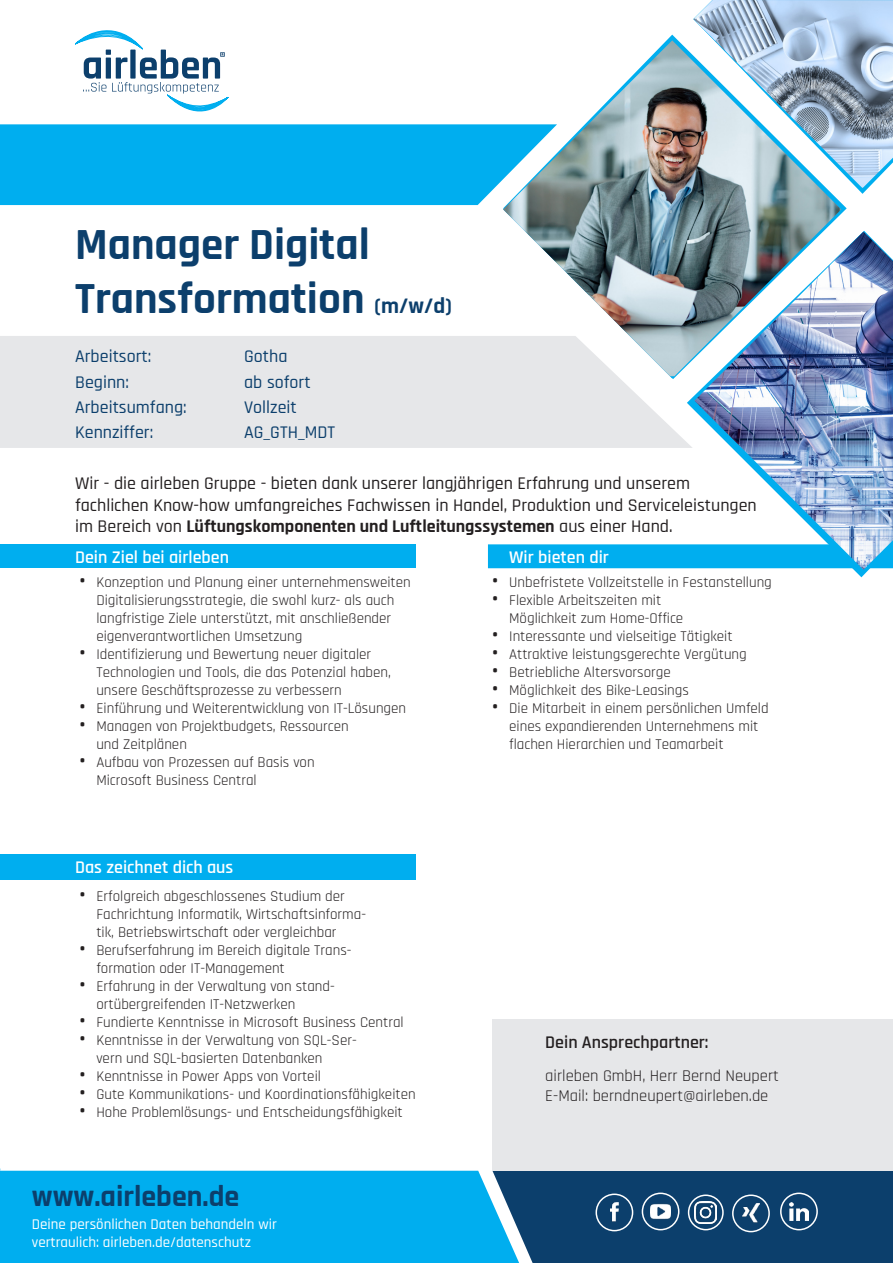
<style>
.page{position:relative;width:893px;height:1263px;background:#fff}
.page>*{position:absolute;margin:0;border:0;box-sizing:border-box;transform-origin:0 0}
.t1{font:700 45px/54px "Rajdhani";color:#0c3f6c}
.t2{font:700 30px "Rajdhani";color:#0c3f6c}
.t3{font:500 18px "Rajdhani";color:#231f20}
.t4{font:500 18px "Rajdhani";color:#0c3f6c}
.t5{font:700 18px "Rajdhani";color:#231f20}
.t6{font:600 18px "Rajdhani";color:#fff}
.t7{font:600 18px "Rajdhani";color:#231f20}
.List{font:16.5px "Rajdhani";color:#231f20}
.t8{font:15px/18px "Rajdhani";color:#231f20}
.t9{font:500 15px/18px "Rajdhani";color:#fff}
.s1{font-size:22.5px}
.s2{font-weight:500}
.s3{font-weight:700;font-size:21px}
</style>
<div class="page">
<div style="left:0;top:336px;width:693px;height:112px;background:#e6e7e9"></div>
<div style="left:0;top:544px;width:416px;height:24px;background:#00aeef"></div>
<div style="left:488px;top:544px;width:206px;height:24px;background:#00aeef"></div>
<div style="left:0;top:854px;width:416px;height:25px;background:#00aeef"></div>
<img style="left:693px;top:0;width:200px;height:188px">
<img style="left:503px;top:40px;width:338px;height:336px">
<img style="left:694px;top:232px;width:199px;height:338px">
<svg style="left:75px;top:30px;width:153px;height:81px"></svg>
<div style="left:519px;top:1171px;width:374px;height:92px;background:#0c3f6c"></div>
<div style="left:0;top:1169px;width:519px;height:94px;background:#00aeef"></div>
<div style="left:492px;top:1019px;width:401px;height:152px;background:#e6e7e9"></div>
<img style="left:610px;top:1203px;width:9px;height:19px">
<div style="left:595px;top:1193px;width:38px;height:38px;border:2px solid #fff;border-radius:50%"></div>
<img style="left:651px;top:1202px;width:19px;height:19px">
<div style="left:642px;top:1192px;width:37px;height:38px;border:2px solid #fff;border-radius:50%"></div>
<img style="left:742px;top:1204px;width:17px;height:19px">
<div style="left:732px;top:1194px;width:38px;height:38px;border:2px solid #fff;border-radius:50%"></div>
<img style="left:695px;top:1201px;width:22px;height:22px">
<div style="left:688px;top:1194px;width:36px;height:36px;border:2px solid #fff;border-radius:50%"></div>
<img style="left:790px;top:1202px;width:18px;height:19px">
<div style="left:780px;top:1192px;width:38px;height:38px;border:2px solid #fff;border-radius:50%"></div>
<svg style="left:0;top:124px;width:557px;height:81px;background:#0fb1ed"></svg>
<p class="t1" style="left:75px;top:219px;width:378px">Manager Digital<br>Transformation <span class="s1">(m/w/d)</span></p>
<p class="t4" style="left:244px;top:346px;width:45px">Gotha</p>
<p class="t4" style="left:244px;top:371px;width:68px">ab sofort</p>
<p class="t4" style="left:244px;top:397px;width:54px">Vollzeit</p>
<p class="t4" style="left:244px;top:422px;width:92px">AG_GTH_MDT</p>
<p class="t4" style="left:75px;top:346px;width:78px">Arbeitsort:</p>
<p class="t4" style="left:75px;top:371px;width:55px">Beginn:</p>
<p class="t4" style="left:75px;top:397px;width:113px">Arbeitsumfang:</p>
<p class="t4" style="left:75px;top:422px;width:80px">Kennziffer:</p>
<p class="t3" style="left:75px;top:473px;width:616px">Wir - die airleben Gruppe - bieten dank unserer langjährigen Erfahrung und unserem</p>
<p class="t3" style="left:75px;top:494px;width:683px">fachlichen Know-how umfangreiches Fachwissen in Handel, Produktion und Serviceleistungen</p>
<p class="t5" style="left:75px;top:516px;width:599px"><span class="s2">im Bereich von</span> Lüftungskomponenten und Luftleitungssystemen <span class="s2">aus einer Hand.</span></p>
<p class="t6" style="left:75px;top:546px;width:155px">Dein Ziel bei airleben</p>
<p class="t6" style="left:509px;top:546px;width:101px">Wir bieten dir</p>
<p class="t8" style="left:96px;top:573px;width:316px;text-indent:-17px"><span class="s3">•</span> Konzeption und Planung einer unternehmensweiten Digitalisierungsstrategie, die swohl kurz- als auch langfristige Ziele unterstützt, mit anschließender eigenverantwortlichen Umsetzung</p>
<p class="t8" style="left:96px;top:645px;width:296px;text-indent:-17px"><span class="s3">•</span> Identifizierung und Bewertung neuer digitaler<br>Technologien und Tools, die das Potenzial haben, unsere Geschäftsprozesse zu verbessern</p>
<p class="t8" style="left:79px;top:699px;width:328px"><span class="s3">•</span> Einführung und Weiterentwicklung von IT-Lösungen</p>
<p class="t8" style="left:96px;top:717px;width:254px;text-indent:-17px"><span class="s3">•</span> Managen von Projektbudgets, Ressourcen und Zeitplänen</p>
<p class="t8" style="left:96px;top:753px;width:220px;text-indent:-17px"><span class="s3">•</span> Aufbau von Prozessen auf Basis von<br>Microsoft Business Central</p>
<p class="t6" style="left:75px;top:856px;width:160px">Das zeichnet dich aus</p>
<p class="t8" style="left:96px;top:888px;width:271px;text-indent:-17px"><span class="s3">•</span> Erfolgreich abgeschlossenes Studium der<br>Fachrichtung Informatik, Wirtschaftsinforma&shy;tik, Betriebswirtschaft oder vergleichbar</p>
<p class="t8" style="left:96px;top:942px;width:257px;text-indent:-17px"><span class="s3">•</span> Berufserfahrung im Bereich digitale Trans&shy;formation oder IT-Management</p>
<p class="t8" style="left:96px;top:978px;width:240px;text-indent:-17px"><span class="s3">•</span> Erfahrung in der Verwaltung von stand&shy;ortübergreifenden IT-Netzwerken</p>
<p class="t8" style="left:79px;top:1014px;width:326px"><span class="s3">•</span> Fundierte Kenntnisse in Microsoft Business Central</p>
<p class="t8" style="left:96px;top:1032px;width:262px;text-indent:-17px"><span class="s3">•</span> Kenntnisse in der Verwaltung von SQL-Ser&shy;vern und SQL-basierten Datenbanken</p>
<p class="t8" style="left:79px;top:1068px;width:243px"><span class="s3">•</span> Kenntnisse in Power Apps von Vorteil</p>
<p class="t8" style="left:79px;top:1086px;width:338px"><span class="s3">•</span> Gute Kommunikations- und Koordinationsfähigkeiten</p>
<p class="t8" style="left:79px;top:1104px;width:325px"><span class="s3">•</span> Hohe Problemlösungs- und Entscheidungsfähigkeit</p>
<p class="t2" style="left:32px;top:1177px;width:209px">www.airleben.de</p>
<p class="t9" style="left:32px;top:1216px;width:246px">Deine persönlichen Daten behandeln wir vertraulich: airleben.de/datenschutz</p>
<p class="t8" style="left:492px;top:573px;width:281px"><span class="s3">•</span> Unbefristete Vollzeitstelle in Festanstellung</p>
<p class="t8" style="left:509px;top:591px;width:176px;text-indent:-17px"><span class="s3">•</span> Flexible Arbeitszeiten mit<br>Möglichkeit zum Home-Office</p>
<p class="t8" style="left:492px;top:627px;width:242px"><span class="s3">•</span> Interessante und vielseitige Tätigkeit</p>
<p class="t8" style="left:492px;top:645px;width:256px"><span class="s3">•</span> Attraktive leistungsgerechte Vergütung</p>
<p class="t8" style="left:492px;top:663px;width:180px"><span class="s3">•</span> Betriebliche Altersvorsorge</p>
<p class="t8" style="left:492px;top:681px;width:198px"><span class="s3">•</span> Möglichkeit des Bike-Leasings</p>
<p class="t8" style="left:509px;top:699px;width:261px;text-indent:-17px"><span class="s3">•</span> Die Mitarbeit in einem persönlichen Umfeld eines expandierenden Unternehmens mit flachen Hierarchien und Teamarbeit</p>
<p class="t7" style="left:545px;top:1031px;width:165px">Dein Ansprechpartner:</p>
<p class="List" style="left:545px;top:1067px;width:235px">airleben GmbH, Herr Bernd Neupert</p>
<p class="List" style="left:545px;top:1086px;width:225px">E-Mail: berndneupert@airleben.de</p>
</div>
